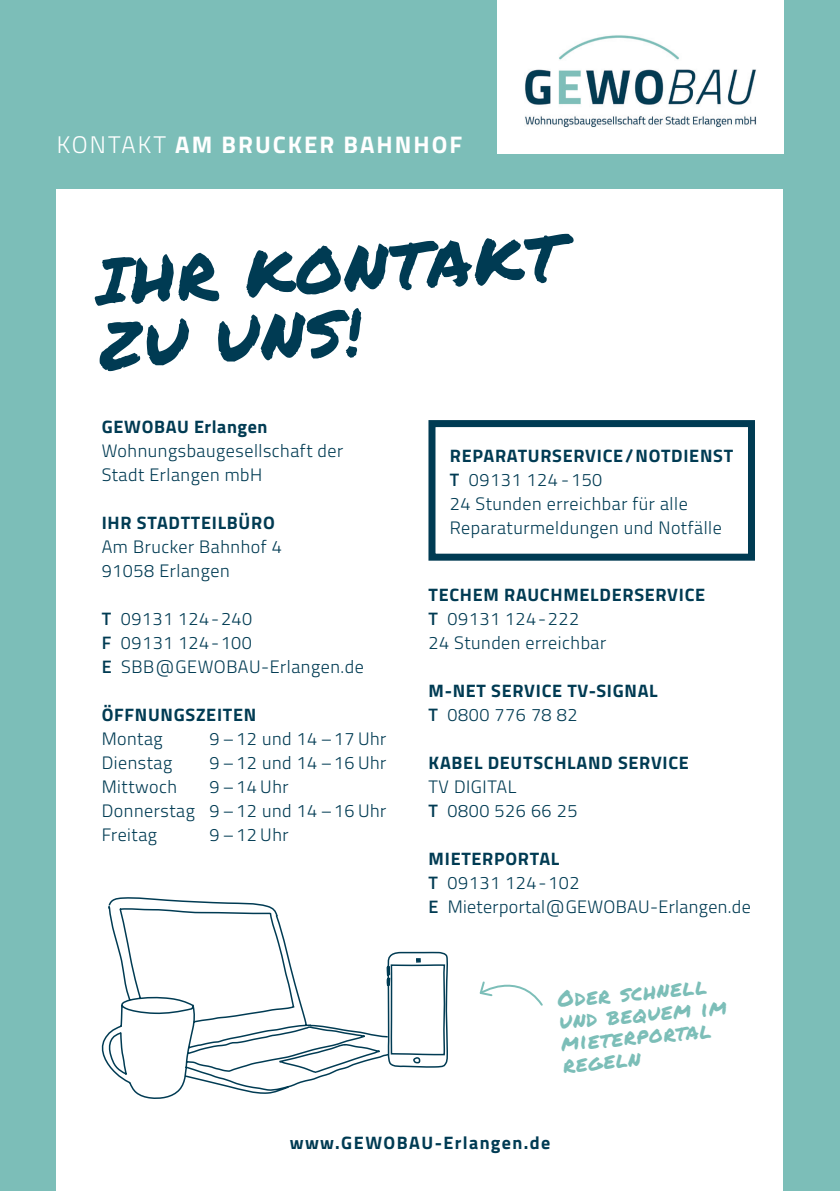
<style>
.page{position:relative;width:840px;height:1191px;background:#fff}
.page>*{position:absolute;margin:0;border:0;box-sizing:border-box;transform-origin:0 0}
.t1{font:64px/64px "Permanent Marker";color:#003b53}
.t2{font:700 24px "Titillium Web";letter-spacing:.085em;color:#fff}
.t3{font:22px/22px "Permanent Marker";color:#7cbeb8}
.t4{font:300 18px "Titillium Web";letter-spacing:.03em;color:#003b53}
.t5{font:700 18px "Titillium Web";letter-spacing:.04em;color:#003b53}
.t6{font:700 18px "Titillium Web";letter-spacing:.075em;color:#003b53}
.s1{font-weight:300}
.s2{font-weight:600}
</style>
<div class="page">
<div style="left:0;top:0;width:839px;height:1191px;background:#7cbeb8"></div>
<div style="left:57px;top:190px;width:725px;height:1001px;background:#fff"></div>
<svg style="left:390px;top:951px;width:58px;height:117px"></svg>
<svg style="left:101px;top:897px;width:289px;height:202px"></svg>
<svg style="left:479px;top:981px;width:64px;height:25px"></svg>
<div style="left:497px;top:0;width:285px;height:153px;background:#fff"></div>
<div style="left:428px;top:420px;width:326px;height:140px;border:7px solid #003b53"></div>
<img style="left:525px;top:35px;width:230px;height:93px">
<p class="t2" style="left:57px;top:127px;width:407px"><span class="s1">KONTAKT</span> AM BRUCKER BAHNHOF</p>
<p class="t1" style="left:94px;top:248px;width:469px;rotate:-3deg">IHR KONTAKT<br>ZU UNS!</p>
<p class="t5" style="left:102px;top:412px;width:167px">GEWOBAU Erlangen</p>
<p class="t4" style="left:102px;top:437px;width:243px">Wohnungsbaugesellschaft der</p>
<p class="t4" style="left:102px;top:461px;width:162px">Stadt Erlangen mbH</p>
<p class="t5" style="left:102px;top:508px;width:174px">IHR STADTTEILBÜRO</p>
<p class="t4" style="left:102px;top:533px;width:181px">Am Brucker Bahnhof 4</p>
<p class="t4" style="left:102px;top:557px;width:129px">91058 Erlangen</p>
<p class="t4" style="left:102px;top:605px;width:152px"><span class="s2">T</span> 09131 124-240</p>
<p class="t4" style="left:102px;top:629px;width:152px"><span class="s2">F</span> 09131 124-100</p>
<p class="t4" style="left:102px;top:653px;width:263px"><span class="s2">E</span> SBB@GEWOBAU-Erlangen.de</p>
<p class="t5" style="left:102px;top:700px;width:156px">ÖFFNUNGSZEITEN</p>
<p class="t4" style="left:102px;top:725px;width:63px">Montag</p>
<p class="t4" style="left:209px;top:725px;width:178px">9 –12 und 14 –17 Uhr</p>
<p class="t4" style="left:102px;top:749px;width:72px">Dienstag</p>
<p class="t4" style="left:209px;top:749px;width:178px">9 –12 und 14 –16 Uhr</p>
<p class="t4" style="left:102px;top:773px;width:77px">Mittwoch</p>
<p class="t4" style="left:209px;top:773px;width:81px">9 –14 Uhr</p>
<p class="t4" style="left:102px;top:797px;width:286px">Donnerstag 9 –12 und 14 –16 Uhr</p>
<p class="t4" style="left:102px;top:821px;width:57px">Freitag</p>
<p class="t4" style="left:209px;top:821px;width:81px">9 –12 Uhr</p>
<p class="t5" style="left:449px;top:442px;width:285px">REPARATURSERVICE/NOTDIENST</p>
<p class="t4" style="left:449px;top:466px;width:154px"><span class="s2">T</span> 09131 124 -150</p>
<p class="t4" style="left:449px;top:490px;width:239px">24 Stunden erreichbar für alle</p>
<p class="t4" style="left:449px;top:514px;width:273px">Reparaturmeldungen und Notfälle</p>
<p class="t5" style="left:428px;top:581px;width:278px">TECHEM RAUCHMELDERSERVICE</p>
<p class="t4" style="left:428px;top:605px;width:152px"><span class="s2">T</span> 09131 124-222</p>
<p class="t4" style="left:428px;top:629px;width:179px">24 Stunden erreichbar</p>
<p class="t5" style="left:428px;top:677px;width:230px">M-NET SERVICE TV-SIGNAL</p>
<p class="t4" style="left:428px;top:701px;width:150px"><span class="s2">T</span> 0800 776 78 82</p>
<p class="t5" style="left:428px;top:749px;width:262px">KABEL DEUTSCHLAND SERVICE</p>
<p class="t4" style="left:428px;top:773px;width:89px">TV DIGITAL</p>
<p class="t4" style="left:428px;top:797px;width:150px"><span class="s2">T</span> 0800 526 66 25</p>
<p class="t5" style="left:428px;top:845px;width:132px">MIETERPORTAL</p>
<p class="t4" style="left:428px;top:869px;width:152px"><span class="s2">T</span> 09131 124-102</p>
<p class="t4" style="left:428px;top:893px;width:323px"><span class="s2">E</span> Mieterportal@GEWOBAU-Erlangen.de</p>
<p class="t3" style="left:556px;top:987px;width:169px;rotate:-5deg">Oder schnell und bequem im mieterportal regeln</p>
<p class="t6" style="left:289px;top:1128px;width:262px">www.GEWOBAU-Erlangen.de</p>
</div>
